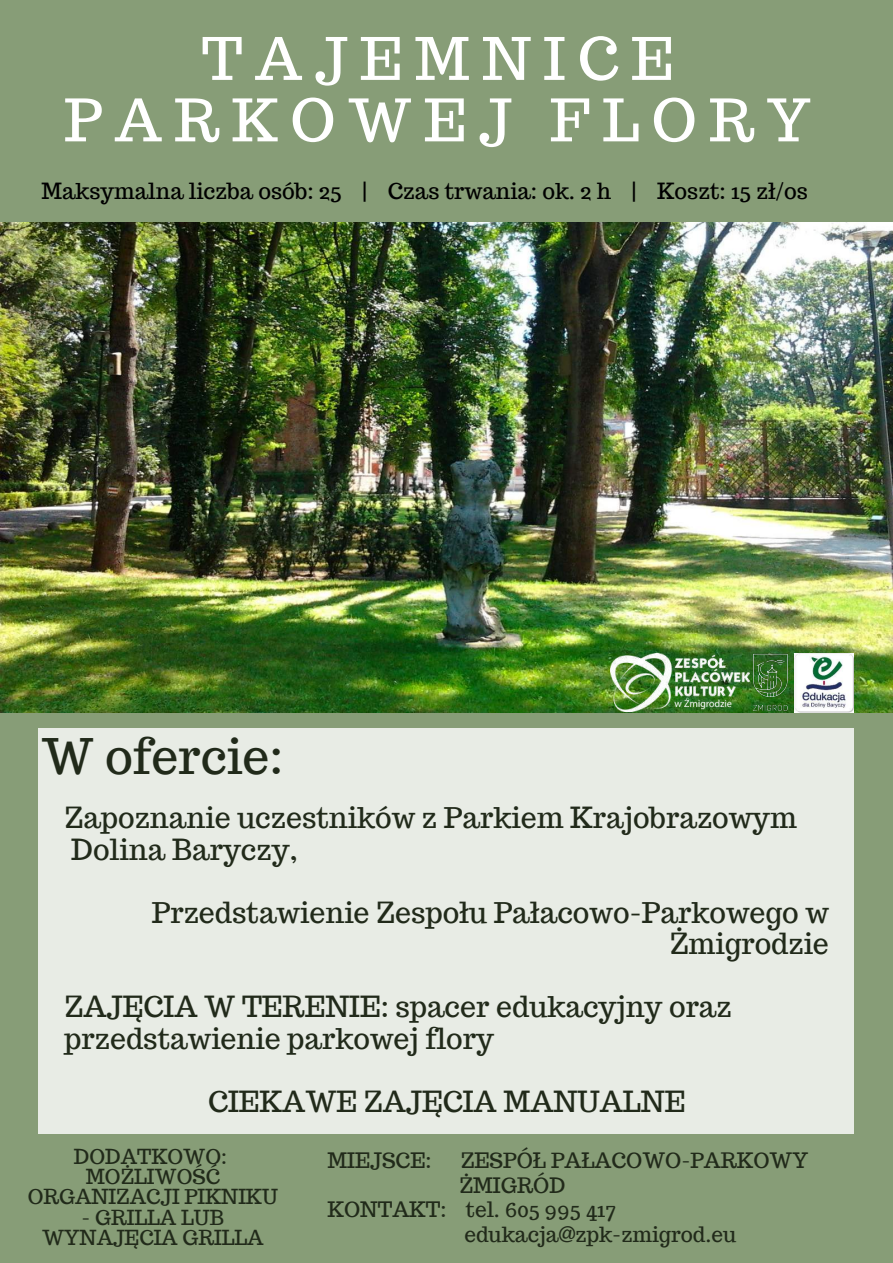
<style>
.page{position:relative;width:893px;height:1263px;background:#879d77}
.page>*{position:absolute;margin:0;border:0;box-sizing:border-box;transform-origin:0 0}
.t1{font:58.43px/61.4px "Trocchi";letter-spacing:.21em;color:#fff;text-align:center}
.t2{font:47.92px "Trocchi";color:#212a1a}
.t3{font:28.5px/31.5px "Trocchi";color:#212a1a}
.t4{font:21.83px "Trocchi";color:#000}
.t5{font:20.85px "Trocchi";color:#212a1a}
.t6{font:20.25px/20.2px "Trocchi";color:#212a1a;text-align:center}
</style>
<div class="page">
<img style="left:0;top:223px;width:893px;height:490px">
<div style="left:39px;top:728px;width:815px;height:406px;background:#e8ece5"></div>
<img style="left:794px;top:653px;width:59px;height:59px">
<img style="left:610px;top:653px;width:139px;height:58px">
<img style="left:752px;top:654px;width:36px;height:58px">
<h1 class="t1" style="left:64px;top:28px;width:748px">TAJEMNICE<br>PARKOWEJ FLORY</h1>
<p class="t4" style="left:41px;top:176px;width:768px">Maksymalna liczba osób: 25 | Czas trwania: ok. 2 h | Koszt: 15 zł/os</p>
<h2 class="t2" style="left:41px;top:725px;width:243px">W ofercie:</h2>
<p class="t3" style="left:65px;top:802px;width:734px">Zapoznanie uczestników z Parkiem Krajobrazowym<br>Dolina Baryczy,</p>
<p class="t3" style="left:152px;top:896px;width:678px;text-align:right">Przedstawienie Zespołu Pałacowo-Parkowego w<br>Żmigrodzie</p>
<p class="t3" style="left:65px;top:991px;width:669px">ZAJĘCIA W TERENIE: spacer edukacyjny oraz przedstawienie parkowej flory</p>
<p class="t3" style="left:208px;top:1085px;width:479px">CIEKAWE ZAJĘCIA MANUALNE</p>
<p class="t6" style="left:28px;top:1146px;width:252px">DODATKOWO:<br>MOŻLIWOŚĆ<br>ORGANIZACJI PIKNIKU</p>
<p class="t6" style="left:42px;top:1207px;width:223px">- GRILLA LUB<br>WYNAJĘCIA GRILLA</p>
<p class="t5" style="left:327px;top:1146px;width:105px">MIEJSCE:</p>
<p class="t5" style="left:461px;top:1146px;width:349px">ZESPÓŁ PAŁACOWO-PARKOWY</p>
<p class="t5" style="left:459px;top:1171px;width:107px">ŻMIGRÓD</p>
<p class="t5" style="left:327px;top:1196px;width:290px">KONTAKT: tel. 605 995 417</p>
<p class="t5" style="left:464px;top:1221px;width:273px">edukacja@zpk-zmigrod.eu</p>
</div>
